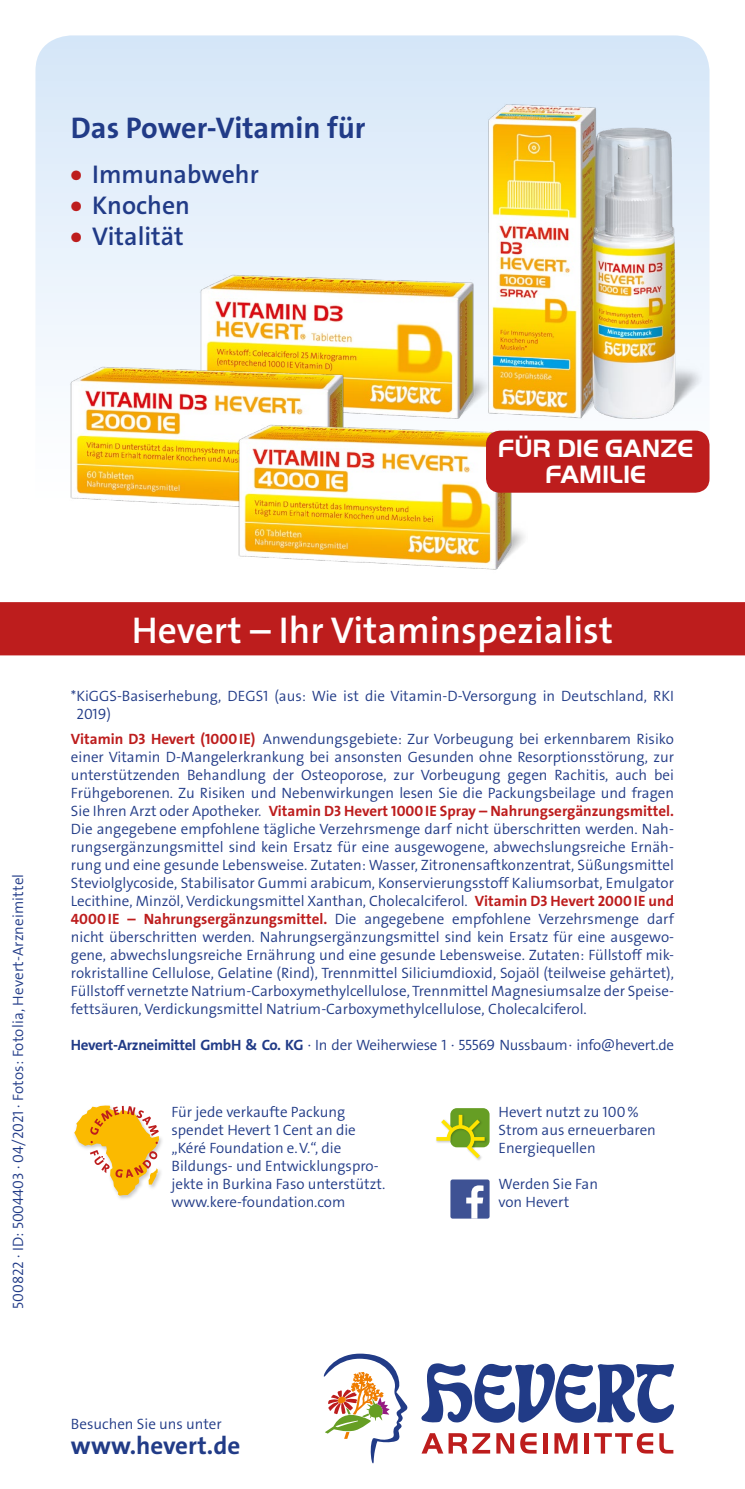
<style>
.page{position:relative;width:745px;height:1489px;background:#fff}
.page>*{position:absolute;margin:0;border:0;box-sizing:border-box;transform-origin:0 0}
.t1{font:37.5px "The Sans LP6 Se Bld";color:#fff}
.t2{font:30px "The Sans LP7 Bld";color:#213b87}
.t3{font:25.75px "The Sans LP6 Se Bld";color:#213b87}
.t4{font:700 25.75px/25.8px "Handel Gothic Hevert";color:#fff;text-align:center}
.t5{font:25px "The Sans LP7 Bld";color:#213b87}
.t6{font:15px/18px "The Sans LP4 Se Lig";color:#213b87}
.t7{font:15px "The Sans LP7 Bld";color:#bd1d1d}
.t8{font:15px "The Sans LP4 Se Lig";letter-spacing:-.02em;color:#213b87}
.s1{font-family:"The Sans LP9";font-weight:900;color:#bd1d1d}
.s2{font-family:"The Sans LP7 Bld";color:#bd1d1d}
.s3{font-family:"The Sans LP4 Se Lig";color:#213b87}
.s4{font-family:"The Sans LP7 Bld"}
</style>
<div class="page">
<svg style="left:35px;top:35px;width:674px;height:621px"></svg>
<svg style="left:421px;top:1363px;width:252px;height:59px"></svg>
<svg style="left:421px;top:1433px;width:69px;height:20px"></svg>
<svg style="left:496px;top:1433px;width:18px;height:20px"></svg>
<svg style="left:520px;top:1433px;width:16px;height:20px"></svg>
<div style="left:542px;top:1432px;width:5px;height:21px;background:#bd1d1d"></div>
<svg style="left:554px;top:1433px;width:23px;height:20px"></svg>
<hr style="left:584px;top:1432px;width:4px;height:21px;background:#bd1d1d">
<svg style="left:594px;top:1433px;width:58px;height:20px"></svg>
<svg style="left:659px;top:1433px;width:14px;height:20px"></svg>
<svg style="left:323px;top:1353px;width:85px;height:110px"></svg>
<img style="left:487px;top:103px;width:218px;height:316px">
<div style="left:0;top:602px;width:744px;height:53px;background:#bd1d1d"></div>
<img style="left:199px;top:274px;width:290px;height:150px">
<img style="left:70px;top:367px;width:289px;height:193px">
<img style="left:237px;top:424px;width:290px;height:179px">
<div style="left:485px;top:430px;width:224px;height:62px;background:#bd1d1d;border-radius:14px"></div>
<img style="left:118px;top:1137px;width:44px;height:62px">
<img style="left:159px;top:1164px;width:3px;height:27px">
<svg style="left:74px;top:1105px;width:85px;height:90px"></svg>
<div style="left:450px;top:1179px;width:39px;height:39px;background:#3e5294;border-radius:2px"></div>
<svg style="left:466px;top:1185px;width:17px;height:33px"></svg>
<div style="left:450px;top:1108px;width:39px;height:39px;background:#669e24;border-radius:6px"></div>
<img style="left:450px;top:1112px;width:38px;height:49px">
<svg style="left:436px;top:1114px;width:48px;height:44px"></svg>
<h2 class="t2" style="left:71px;top:109px;width:296px">Das Power-Vitamin für</h2>
<h3 class="t3" style="left:71px;top:158px;width:189px"><span class="s1">•</span> Immunabwehr</h3>
<h3 class="t3" style="left:71px;top:189px;width:120px"><span class="s1">•</span> Knochen</h3>
<h3 class="t3" style="left:71px;top:220px;width:114px"><span class="s1">•</span> Vitalität</h3>
<h3 class="t4" style="left:497px;top:435px;width:196px">FÜR DIE GANZE<br>FAMILIE</h3>
<p class="t6" style="left:9px;top:1308px;width:436px;rotate:-90deg">500822 · ID: 5004403 · 04/2021 · Fotos: Fotolia, Hevert-Arzneimittel</p>
<h1 class="t1" style="left:132px;top:606px;width:482px">Hevert – Ihr Vitaminspezialist</h1>
<p class="t6" style="left:76px;top:687px;width:598px;text-indent:-6px">*KiGGS-Basiserhebung, DEGS1 (aus: Wie ist die Vitamin-D-Versorgung in Deutschland, RKI<br>2019)</p>
<p class="t6" style="left:71px;top:730px;width:604px;text-align:justify"><span class="s2">Vitamin D3 Hevert (1000IE)</span> Anwendungsgebiete: Zur Vorbeugung bei erkennbarem Risiko einer Vitamin D-Mangelerkrankung bei ansonsten Gesunden ohne Resorptionsstörung, zur unterstützenden Behandlung der Osteoporose, zur Vorbeugung gegen Rachitis, auch bei Frühgeborenen. Zu Risiken und Nebenwirkungen lesen Sie die Packungsbeilage und fragen</p>
<p class="t7" style="left:71px;top:801px;width:604px"><span class="s3">Sie Ihren Arzt oder Apotheker.</span> Vitamin D3 Hevert 1000IE Spray – Nahrungsergänzungsmittel.</p>
<p class="t6" style="left:71px;top:820px;width:604px;text-align:justify">Die angegebene empfohlene tägliche Verzehrsmenge darf nicht überschritten werden. Nah&shy;rungsergänzungsmittel sind kein Ersatz für eine ausgewogene, abwechslungsreiche Ernäh&shy;rung und eine gesunde Lebensweise. Zutaten: Wasser, Zitronensaftkonzentrat, Süßungsmittel Steviolglycoside, Stabilisator Gummi arabicum, Konservierungsstoff Kaliumsorbat, Emulgator Lecithine, Minzöl, Verdickungsmittel Xanthan, Cholecalciferol. <span class="s2">Vitamin D3 Hevert 2000IE und 4000IE – Nahrungsergänzungsmittel.</span> Die angegebene empfohlene Verzehrsmenge darf nicht überschritten werden. Nahrungsergänzungsmittel sind kein Ersatz für eine ausgewo&shy;gene, abwechslungsreiche Ernährung und eine gesunde Lebensweise. Zutaten: Füllstoff mik&shy;rokristalline Cellulose, Gelatine (Rind), Trennmittel Siliciumdioxid, Sojaöl (teilweise gehärtet), Füllstoff vernetzte Natrium-Carboxymethylcellulose, Trennmittel Magnesiumsalze der Speise&shy;fettsäuren, Verdickungsmittel Natrium-Carboxymethylcellulose, Cholecalciferol.</p>
<p class="t8" style="left:71px;top:1035px;width:604px"><span class="s4">Hevert-Arzneimittel GmbH &amp; Co. KG</span> · In der Weiherwiese 1 · 55569 Nussbaum· info@hevert.de</p>
<p class="t6" style="left:171px;top:1103px;width:215px">Für jede verkaufte Packung spendet Hevert 1 Cent an die „Kéré Foundation e.V.“, die<br>Bildungs- und Entwicklungspro&shy;jekte in Burkina Faso unterstützt. www.kere-foundation.com</p>
<p class="t6" style="left:498px;top:1103px;width:159px">Hevert nutzt zu 100%<br>Strom aus erneuerbaren<br>Energiequellen</p>
<p class="t6" style="left:498px;top:1174px;width:101px">Werden Sie Fan von Hevert</p>
<p class="t6" style="left:71px;top:1414px;width:152px">Besuchen Sie uns unter</p>
<h3 class="t5" style="left:71px;top:1428px;width:171px">www.hevert.de</h3>
</div>
